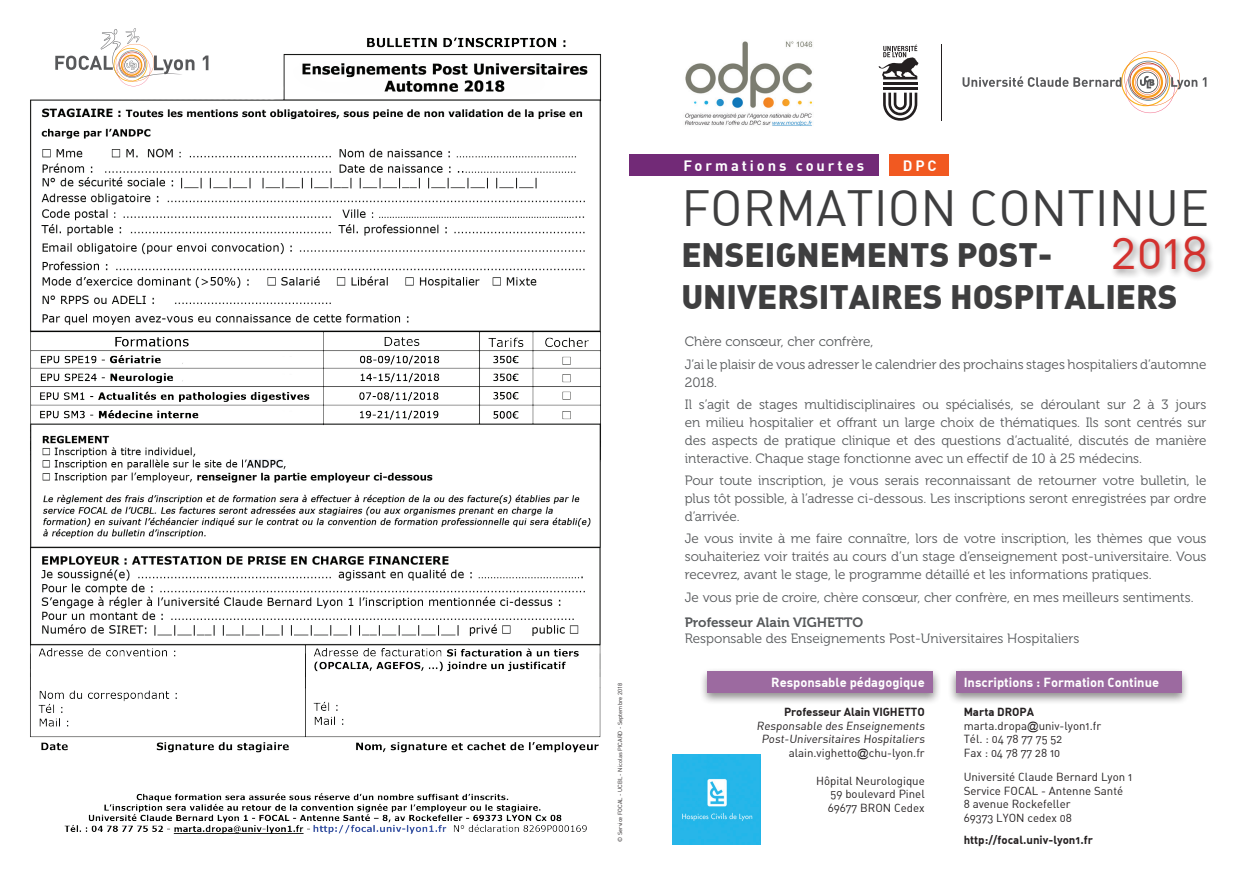
<style>
.page{position:relative;width:1259px;height:893px;background:#fff}
.page>*{position:absolute;margin:0;border:0;box-sizing:border-box;transform-origin:0 0}
.t1{font:49.8px "DIN Alternate";color:#3e3e3f}
.t2{font:49.8px "DIN Alternate";color:#d3312e}
.t3{font:900 33.3px/41.5px "DIN Alternate";color:#3e3e3f}
.t4{font:700 14.7px "DIN";letter-spacing:.2em;color:#fff}
.t5{font:13.5px/18px "Museo 300";color:#55585a;text-align:justify}
.t6{font:13.5px "Museo 700";color:#55585a}
.t7{font:700 12.9px "DIN Alternate";color:#fff}
.t8{font:11.4px/13.8px "DIN Alternate";color:#231f20}
.t9{font:700 11.4px "DIN Alternate";letter-spacing:-.01em;color:#231f20}
.t10{font:5.85px "DIN";color:#231f20}
.s1{font-family:"Arial"}
.s2{font-weight:700}
</style>
<div class="page">
<div style="left:1110px;top:232px;width:105px;height:50px;background:#231f20;opacity:.5"></div>
<div style="left:947px;top:667px;width:242px;height:38px;background:#231f20;opacity:.75"></div>
<div style="left:955px;top:671px;width:226px;height:22px;background:#9c6aa0"></div>
<div style="left:699px;top:667px;width:242px;height:38px;background:#231f20;opacity:.75"></div>
<div style="left:707px;top:671px;width:226px;height:22px;background:#9c6aa0"></div>
<img style="left:30px;top:37px;width:572px;height:797px">
<svg style="left:55px;top:28px;width:139px;height:58px"></svg>
<svg style="left:203px;top:56px;width:5px;height:14px"></svg>
<img style="left:672px;top:755px;width:89px;height:89px">
<hr style="left:941px;top:44px;width:1px;height:76px;background:#231f20">
<svg style="left:962px;top:51px;width:244px;height:62px"></svg>
<svg style="left:883px;top:93px;width:34px;height:28px"></svg>
<hr style="left:883px;top:87px;width:34px;height:3px;background:#231f20">
<hr style="left:883px;top:82px;width:34px;height:3px;background:#231f20">
<svg style="left:878px;top:45px;width:40px;height:34px"></svg>
<img style="left:685px;top:41px;width:128px;height:85px">
<div style="left:629px;top:155px;width:249px;height:21px;background:#722a77"></div>
<div style="left:890px;top:155px;width:59px;height:21px;background:#f15921"></div>
<p class="t10" style="left:616px;top:842px;width:160px;rotate:-90deg">© Service FOCAL - UCBL - Nicolas PICARD - Septembre 2018</p>
<p class="t4" style="left:683px;top:156px;width:182px">Formations courtes</p>
<p class="t4" style="left:902px;top:156px;width:35px">DPC</p>
<h1 class="t1" style="left:681px;top:177px;width:529px">Formation continue</h1>
<h2 class="t3" style="left:681px;top:233px;width:498px">ENSEIGNEMENTS POST-<br>UNIVERSITAIRES HOSPITALIERS</h2>
<h1 class="t2" style="left:1111px;top:220px;width:98px">2018</h1>
<p class="t5" style="left:685px;top:331px;width:523px;line-height:22.2px">Chère consœur, cher confrère,<br>J’ai le plaisir de vous adresser le calendrier des prochains stages hospitaliers d’automne</p>
<p class="t5" style="left:685px;top:371px;width:523px;line-height:22.2px">2018.<br>Il s’agit de stages multidisciplinaires ou spécialisés, se déroulant sur 2 à 3 jours</p>
<p class="t5" style="left:685px;top:413px;width:523px">en milieu hospitalier et offrant un large choix de thématiques. Ils sont centrés sur des aspects de pratique clinique et des questions d’actualité, discutés de manière interactive. Chaque stage fonctionne avec un effectif de 10 à 25 médecins.</p>
<p class="t5" style="left:685px;top:472px;width:523px">Pour toute inscription, je vous serais reconnaissant de retourner votre bulletin, le plus tôt possible, à l’adresse ci-dessous. Les inscriptions seront enregistrées par ordre d’arrivée.</p>
<p class="t5" style="left:685px;top:530px;width:523px">Je vous invite à me faire connaître, lors de votre inscription, les thèmes que vous souhaiteriez voir traités au cours d’un stage d’enseignement post-universitaire. Vous recevrez, avant le stage, le programme détaillé et les informations pratiques.</p>
<p class="t5" style="left:685px;top:588px;width:510px">Je vous prie de croire, chère consœur, cher confrère, en mes meilleurs sentiments.</p>
<p class="t6" style="left:685px;top:615px;width:180px">Professeur Alain VIGHETTO</p>
<p class="t5" style="left:685px;top:630px;width:396px">Responsable des Enseignements Post-Universitaires Hospitaliers</p>
<p class="t7" style="left:771px;top:673px;width:155px">Responsable pédagogique</p>
<p class="t9" style="left:784px;top:704px;width:142px">Professeur Alain VIGHETTO</p>
<p class="t8" style="left:756px;top:718px;width:171px;text-align:right">Responsable des Enseignements<br>Post-U niversitaires Hospitaliers alain.vighetto<span class="s1">@</span>chu-lyon.fr</p>
<p class="t8" style="left:827px;top:773px;width:98px;text-align:justify;text-indent:-12px">Hôpital Neurologique 59 boulevard Pinel 69677 BRON</p>
<p class="t8" style="left:894px;top:801px;width:32px">Cedex</p>
<p class="t7" style="left:963px;top:673px;width:197px">Inscriptions : Formation Continue</p>
<p class="t8" style="left:963px;top:705px;width:139px"><span class="s2">Marta DROPA </span>marta.dropa<span class="s1">@</span>univ-lyon1.fr<br>Tél. : 04 78 77 75 52<br>Fax : 04 78 77 28 10</p>
<p class="t8" style="left:963px;top:770px;width:170px">U niversité Claude Bernard Lyon 1<br>Service FOCA</p>
<p class="t8" style="left:963px;top:783px;width:161px;text-indent:68px">L - Antenne Santé<br>8 avenue Rockefeller<br>69373 LYON cedex 08</p>
<p class="t9" style="left:963px;top:832px;width:131px">http://focal.univ-lyon1.fr</p>
</div>
